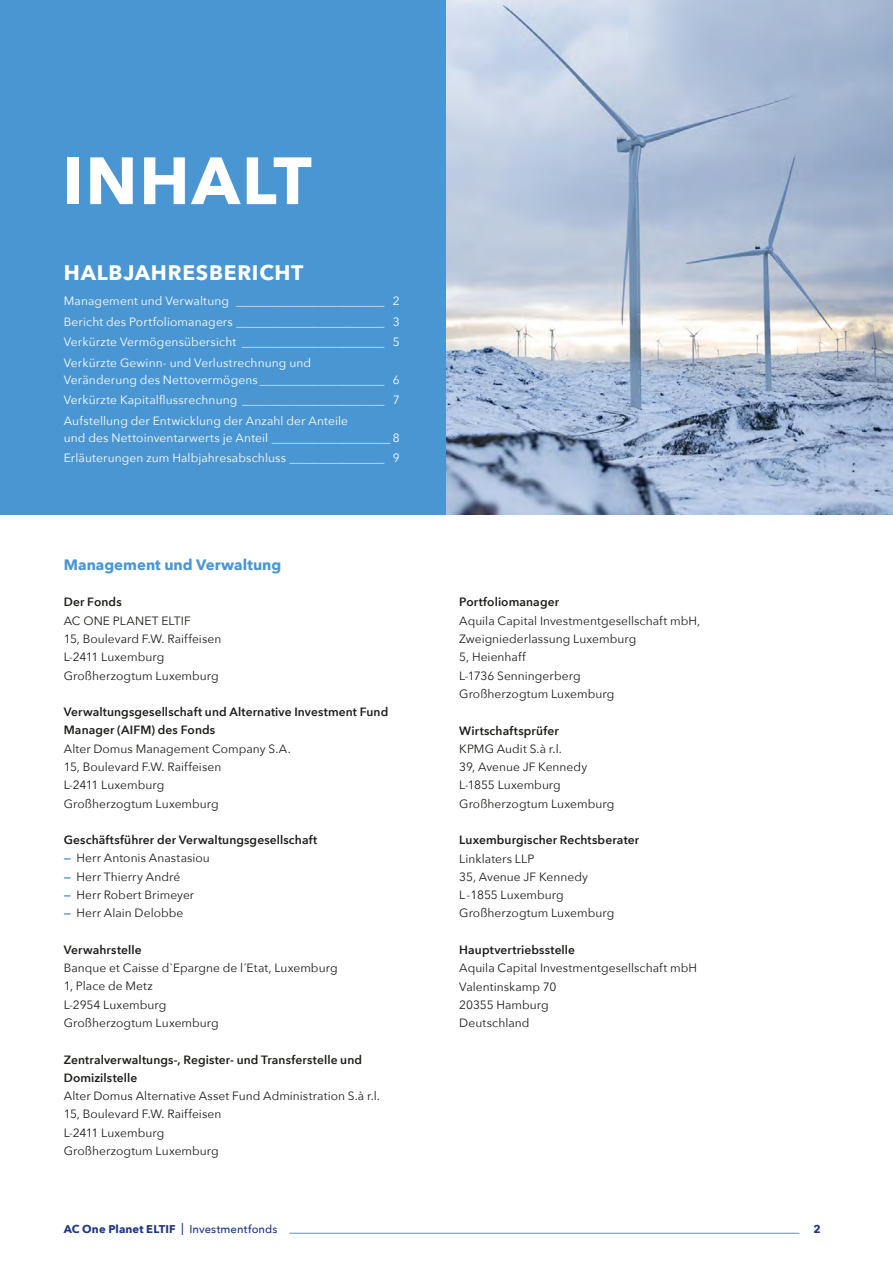
<style>
.page{position:relative;width:893px;height:1263px;background:#fff}
.page>*{position:absolute;margin:0;border:0;box-sizing:border-box;transform-origin:0 0}
.t1{font:700 66px "Avenir Next";letter-spacing:.025em;color:#fff}
.t2{font:700 21px "Avenir Next";letter-spacing:.035em;color:#fff}
.t3{font:700 15px "Avenir Next";color:#4a96d2}
.t4{font:12px/18.3px "Avenir Next";letter-spacing:.005em;color:#1d1d1b}
.t5{font:12px/20.7px "Avenir Next";letter-spacing:.01em;color:#fff;text-align:justify}
.t6{font:600 12px/18.3px "Avenir Next";letter-spacing:.01em;color:#1d1d1b}
.t7{font:700 11.25px "Avenir Next";letter-spacing:.01em;color:#1f3685}
.s1{font-weight:700;color:#4a96d2}
.s2{font-weight:500;font-size:12px}
.s3{font-weight:500}
</style>
<div class="page">
<hr style="left:290px;top:1233px;width:509px;height:1px;background:#4a96d2">
<div style="left:0;top:0;width:446px;height:515px;background:#4a96d2"></div>
<img style="left:446px;top:0;width:447px;height:515px">
<h1 class="t1" style="left:63px;top:124px;width:250px">INHALT</h1>
<h2 class="t2" style="left:64px;top:254px;width:241px">HALBJAHRESBERICHT</h2>
<p class="t5" style="left:64px;top:290px;width:337px">Management und Verwaltung _________________________ 2<br>Bericht des Portfoliomanagers _________________________ 3<br>Verkürzte Vermögensübersicht ________________________ 5<br>Verkürzte Gewinn- und Verlustrechnung und</p>
<p class="t5" style="left:64px;top:369px;width:337px">Veränderung des Nettovermögens _____________________ 6<br>Verkürzte Kapitalflussrechnung ________________________ 7<br>Aufstellung der Entwicklung der Anzahl der Anteile</p>
<p class="t5" style="left:64px;top:427px;width:337px">und des Nettoinventarwerts je Anteil ____________________ 8<br>Erläuterungen zum Halbjahresabschluss ________________ 9</p>
<p class="t3" style="left:64px;top:552px;width:219px">Management und Verwaltung</p>
<p class="t6" style="left:64px;top:593px;width:59px">Der Fonds</p>
<p class="t4" style="left:64px;top:611px;width:159px">AC ONE PLANET ELTIF<br>15, Boulevard F.W. Raiffeisen<br>L-2411 Luxemburg<br>Großherzogtum Luxemburg</p>
<p class="t6" style="left:64px;top:702px;width:326px">Verwaltungsgesellschaft und Alternative Investment Fund<br>Manager (AIFM) des Fonds</p>
<p class="t4" style="left:64px;top:739px;width:229px">Alter Domus Management Company S.A.<br>15, Boulevard F.W. Raiffeisen<br>L-2411 Luxemburg<br>Großherzogtum Luxemburg</p>
<p class="t6" style="left:64px;top:830px;width:255px">Geschäftsführer der Verwaltungsgesellschaft</p>
<p class="t4" style="left:64px;top:849px;width:148px"><span class="s1">—</span> Herr Antonis Anastasiou</p>
<p class="t4" style="left:64px;top:867px;width:118px"><span class="s1">—</span> Herr Thierry André</p>
<p class="t4" style="left:64px;top:885px;width:132px"><span class="s1">—</span> Herr Robert Brimeyer</p>
<p class="t4" style="left:64px;top:903px;width:121px"><span class="s1">—</span> Herr Alain Delobbe</p>
<p class="t6" style="left:64px;top:940px;width:79px">Verwahrstelle</p>
<p class="t4" style="left:64px;top:958px;width:275px">Banque et Caisse d`Epargne de l´Etat, Luxemburg<br>1, Place de Metz<br>L-2954 Luxemburg<br>Großherzogtum Luxemburg</p>
<p class="t6" style="left:64px;top:1050px;width:300px">Zentralverwaltungs-, Register- und Transferstelle und<br>Domizilstelle</p>
<p class="t4" style="left:64px;top:1086px;width:318px">Alter Domus Alternative Asset Fund Administration S.à r.l.<br>15, Boulevard F.W. Raiffeisen<br>L-2411 Luxemburg<br>Großherzogtum Luxemburg</p>
<p class="t6" style="left:459px;top:593px;width:101px">Portfoliomanager</p>
<p class="t4" style="left:459px;top:611px;width:242px">Aquila Capital Investmentgesellschaft mbH,<br>Zweigniederlassung Luxemburg<br>5, Heienhaff<br>L-1736 Senningerberg<br>Großherzogtum Luxemburg</p>
<p class="t6" style="left:459px;top:721px;width:101px">Wirtschaftsprüfer</p>
<p class="t4" style="left:459px;top:739px;width:157px">KPMG Audit S.à r.l.<br>39, Avenue JF Kennedy<br>L-1855 Luxemburg<br>Großherzogtum Luxemburg</p>
<p class="t6" style="left:459px;top:831px;width:181px">Luxemburgischer Rechtsberater</p>
<p class="t4" style="left:459px;top:849px;width:157px">Linklaters LLP<br>35, Avenue JF Kennedy<br>L-1855 Luxemburg<br>Großherzogtum Luxemburg</p>
<p class="t6" style="left:459px;top:940px;width:117px">Hauptvertriebsstelle</p>
<p class="t4" style="left:459px;top:958px;width:239px">Aquila Capital Investmentgesellschaft mbH<br>Valentinskamp 70<br>20355 Hamburg<br>Deutschland</p>
<p class="t7" style="left:64px;top:1219px;width:215px">AC One Planet ELTIF <span class="s2">|</span> <span class="s3">Investmentfonds</span></p>
<p class="t7" style="left:813px;top:1219px;width:9px">2</p>
</div>
